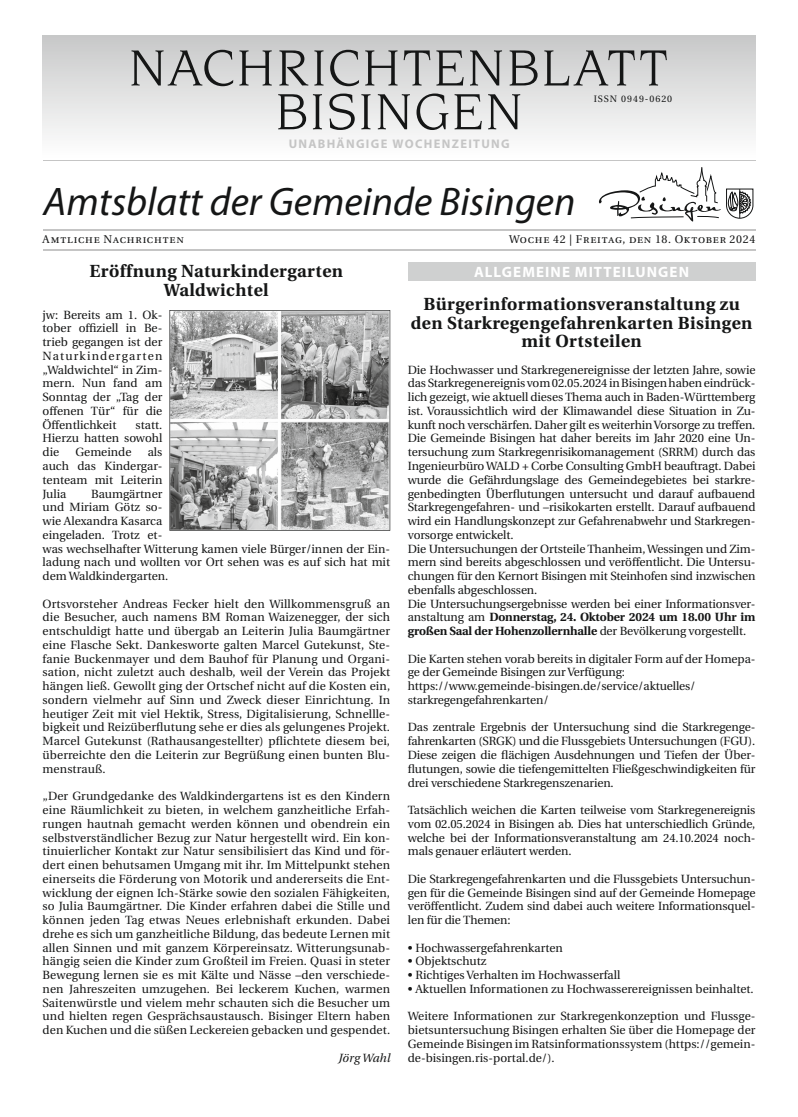
<style>
.page{position:relative;width:798px;height:1117px;background:#fff}
.page>*{position:absolute;margin:0;border:0;box-sizing:border-box;transform-origin:0 0}
.t1{font:italic 40px "Myriad Pro";color:#151616}
.t2{font:700 17.5px/18.8px "Heuristica";letter-spacing:.025em;color:#151616;text-align:center}
.t3{font:700 15px "Myriad Pro";letter-spacing:.07em;color:#fff}
.t4{font:700 12.5px "Myriad Pro";letter-spacing:.105em;color:#c5c5c5}
.t5{font:11.88px/13.8px "Heuristica";letter-spacing:-.01em;color:#151616;text-align:justify}
.t6{font:italic 11.88px "Heuristica";letter-spacing:.01em;color:#151616}
.t7{font:11.25px "Heuristica";letter-spacing:.065em;color:#151616}
.t8{font:9.38px "Heuristica";letter-spacing:.1em;color:#151616}
.s1{font-weight:700}
</style>
<div class="page">
<div style="left:43px;top:35px;width:712px;height:124px;background:linear-gradient(to bottom,#c7c8c8,#fff)"></div>
<hr style="left:43px;top:160px;width:712px;height:1px;background:#c5c5c5">
<svg style="left:599px;top:167px;width:154px;height:54px"></svg>
<svg style="left:131px;top:50px;width:535px;height:36px;background:#acacad"></svg>
<svg style="left:278px;top:93px;width:242px;height:37px"></svg>
<hr style="left:43px;top:229px;width:712px;height:2px;background:#c5c5c5">
<hr style="left:43px;top:248px;width:712px;height:2px;background:#c5c5c5">
<div style="left:407px;top:262px;width:348px;height:19px;background:#cfd0d0"></div>
<svg style="left:169px;top:310px;width:221px;height:220px;background:#acadad"></svg>
<p class="t4" style="left:288px;top:135px;width:222px">UNABHÄNGIGE WOCHENZEITUNG</p>
<h1 class="t1" style="left:43px;top:177px;width:533px">Amtsblatt der Gemeinde Bisingen</h1>
<p class="t8" style="left:593px;top:92px;width:80px">ISSN 0949-0620</p>
<p class="t7" style="left:43px;top:231px;width:143px">AMTLICHE NACHRICHTEN</p>
<p class="t7" style="left:509px;top:231px;width:248px">WOCHE 42 | FREITAG, DEN 18. OKTOBER 2024</p>
<h2 class="t2" style="left:90px;top:261px;width:255px">Eröffnung Naturkindergarten<br>Waldwichtel</h2>
<p class="t5" style="left:43px;top:308px;width:121px">jw: Bereits am 1. Ok&shy;tober offiziell in Be&shy;trieb gegangen ist der Naturkindergarten „Waldwichtel“ in Zim&shy;mern. Nun fand am Sonntag der „Tag der offenen Tür“ für die Öffentlichkeit</p>
<p class="t3" style="left:474px;top:262px;width:216px">ALLGEMEINE MITTEILUNGEN</p>
<h2 class="t2" style="left:410px;top:294px;width:343px">Bürgerinformationsveranstaltung zu den Starkregengefahrenkarten Bisingen mit Ortsteilen</h2>
<p class="t5" style="left:407px;top:363px;width:349px;text-align:left">Die Hochwasser und Starkregenereignisse der letzten Jahre, sowie das Starkregenereignis vom 02.05.2024 in Bisingen haben eindrück&shy;lich gezeigt, wie aktuell dieses Thema auch in Baden-Württemberg ist. Voraussichtlich wird der Klimawandel diese Situation in Zu&shy;kunft noch verschärfen. Daher gilt es weiterhin Vorsorge zu treffen.<br>Die Gemeinde Bisingen hat daher bereits im Jahr 2020 eine Un&shy;tersuchung zum Starkregenrisikomanagement (SRRM) durch das Ingenieurbüro WALD + Corbe Consulting GmbH beauftragt. Dabei wurde die Gefährdungslage des Gemeindegebietes bei starkre&shy;genbedingten Überflutungen untersucht und darauf aufbauend Starkregengefahren- und –risikokarten erstellt. Darauf aufbauend wird ein Handlungskonzept zur Gefahrenabwehr und Starkregen&shy;vorsorge entwickelt.<br>Die Untersuchungen der Ortsteile Thanheim, Wessingen und Zim&shy;mern sind bereits abgeschlossen und veröffentlicht. Die Untersu&shy;chungen für den Kernort Bisingen mit Steinhofen sind inzwischen ebenfalls abgeschlossen.<br>Die Untersuchungsergebnisse werden bei einer Informationsver&shy;anstaltung am <span class="s1">Donnerstag, 24. Oktober 2024 um 18.00 Uhr im großen Saal der Hohenzollernhalle</span> der Bevölkerung vorgestellt.</p>
<p class="t5" style="left:407px;top:651px;width:349px;text-align:left">Die Karten stehen vorab bereits in digitaler Form auf der Homepa&shy;ge der Gemeinde Bisingen zur Verfügung: https://www.gemeinde-bisingen.de/service/aktuelles/ starkregengefahrenkarten/</p>
<p class="t5" style="left:407px;top:720px;width:349px">Das zentrale Ergebnis der Untersuchung sind die Starkregenge&shy;fahrenkarten (SRGK) und die Flussgebiets Untersuchungen (FGU).<br>Diese zeigen die flächigen Ausdehnungen und Tiefen der Über&shy;flutungen, sowie die tiefengemittelten Fließgeschwindigkeiten für drei verschiedene Starkregenszenarien.</p>
<p class="t5" style="left:407px;top:803px;width:349px">Tatsächlich weichen die Karten teilweise vom Starkregenereignis vom 02.05.2024 in Bisingen ab. Dies hat unterschiedlich Gründe, welche bei der Informationsveranstaltung am 24.10.2024 noch&shy;mals genauer erläutert werden.</p>
<p class="t5" style="left:407px;top:871px;width:349px">Die Starkregengefahrenkarten und die Flussgebiets Untersuchun&shy;gen für die Gemeinde Bisingen sind auf der Gemeinde Homepage veröffentlicht. Zudem sind dabei auch weitere Informationsquel&shy;len für die Themen:</p>
<p class="t5" style="left:407px;top:940px;width:156px">• Hochwassergefahrenkarten</p>
<p class="t5" style="left:407px;top:954px;width:80px">• Objektschutz</p>
<p class="t5" style="left:407px;top:968px;width:214px">• Richtiges Verhalten im Hochwasserfall</p>
<p class="t5" style="left:407px;top:981px;width:347px">• Aktuellen Informationen zu Hochwasserereignissen beinhaltet.</p>
<p class="t5" style="left:407px;top:1009px;width:349px">Weitere Informationen zur Starkregenkonzeption und Flussge&shy;bietsuntersuchung Bisingen erhalten Sie über die Homepage der Gemeinde Bisingen im Ratsinformationssystem (https://gemein&shy;de-bisingen.ris-portal.de/).</p>
<p class="t5" style="left:43px;top:418px;width:121px;text-indent:93px">statt.<br>Hierzu hatten sowohl die</p>
<p class="t5" style="left:43px;top:445px;width:121px;text-indent:105px">als auch das Kindergar&shy;tenteam mit Leiterin Julia</p>
<p class="t5" style="left:75px;top:445px;width:57px">Gemeinde</p>
<p class="t5" style="left:43px;top:486px;width:349px;text-align:left;text-indent:49px">Baumgärtner<br>und Miriam Götz so-<br>wie Alexandra Kasarca<br>eingeladen. Trotz et-<br>was wechselhafter Witterung kamen viele Bürger/innen der Ein&shy;ladung nach und wollten vor Ort sehen was es auf sich hat mit dem Waldkindergarten.</p>
<p class="t5" style="left:43px;top:596px;width:349px">Ortsvorsteher Andreas Fecker hielt den Willkommensgruß an die Besucher, auch namens BM Roman Waizenegger, der sich entschuldigt hatte und übergab an Leiterin Julia Baumgärtner eine Flasche Sekt. Dankesworte galten Marcel Gutekunst, Ste&shy;fanie Buckenmayer und dem Bauhof für Planung und Organi&shy;sation, nicht zuletzt auch deshalb, weil der Verein das Projekt hängen ließ. Gewollt ging der Ortschef nicht auf die Kosten ein, sondern vielmehr auf Sinn und Zweck dieser Einrichtung. In heutiger Zeit mit viel Hektik, Stress, Digitalisierung, Schnellle&shy;bigkeit und Reizüberflutung sehe er dies als gelungenes Projekt.<br>Marcel Gutekunst (Rathausangestellter) pflichtete diesem bei, überreichte den die Leiterin zur Begrüßung einen bunten Blu&shy;menstrauß.</p>
<p class="t5" style="left:43px;top:789px;width:349px">„Der Grundgedanke des Waldkindergartens ist es den Kindern eine Räumlichkeit zu bieten, in welchem ganzheitliche Erfah&shy;rungen hautnah gemacht werden können und obendrein ein selbstverständlicher Bezug zur Natur hergestellt wird. Ein kon&shy;tinuierlicher Kontakt zur Natur sensibilisiert das Kind und för&shy;dert einen behutsamen Umgang mit ihr. Im Mittelpunkt stehen einerseits die Förderung von Motorik und andererseits die Ent&shy;wicklung der eignen Ich-Stärke sowie den sozialen Fähigkeiten, so Julia Baumgärtner. Die Kinder erfahren dabei die Stille und können jeden Tag etwas Neues erlebnishaft erkunden. Dabei drehe es sich um ganzheitliche Bildung, das bedeute Lernen mit allen Sinnen und mit ganzem Körpereinsatz. Witterungsunab&shy;hängig seien die Kinder zum Großteil im Freien. Quasi in steter Bewegung lernen sie es mit Kälte und Nässe –den verschiede&shy;nen Jahreszeiten umzugehen. Bei leckerem Kuchen, warmen Saitenwürstle und vielem mehr schauten sich die Besucher um und hielten regen Gesprächsaustausch. Bisinger Eltern haben den Kuchen und die süßen Leckereien gebacken und gespendet.</p>
<p class="t6" style="left:338px;top:1048px;width:54px">Jörg Wahl</p>
</div>
